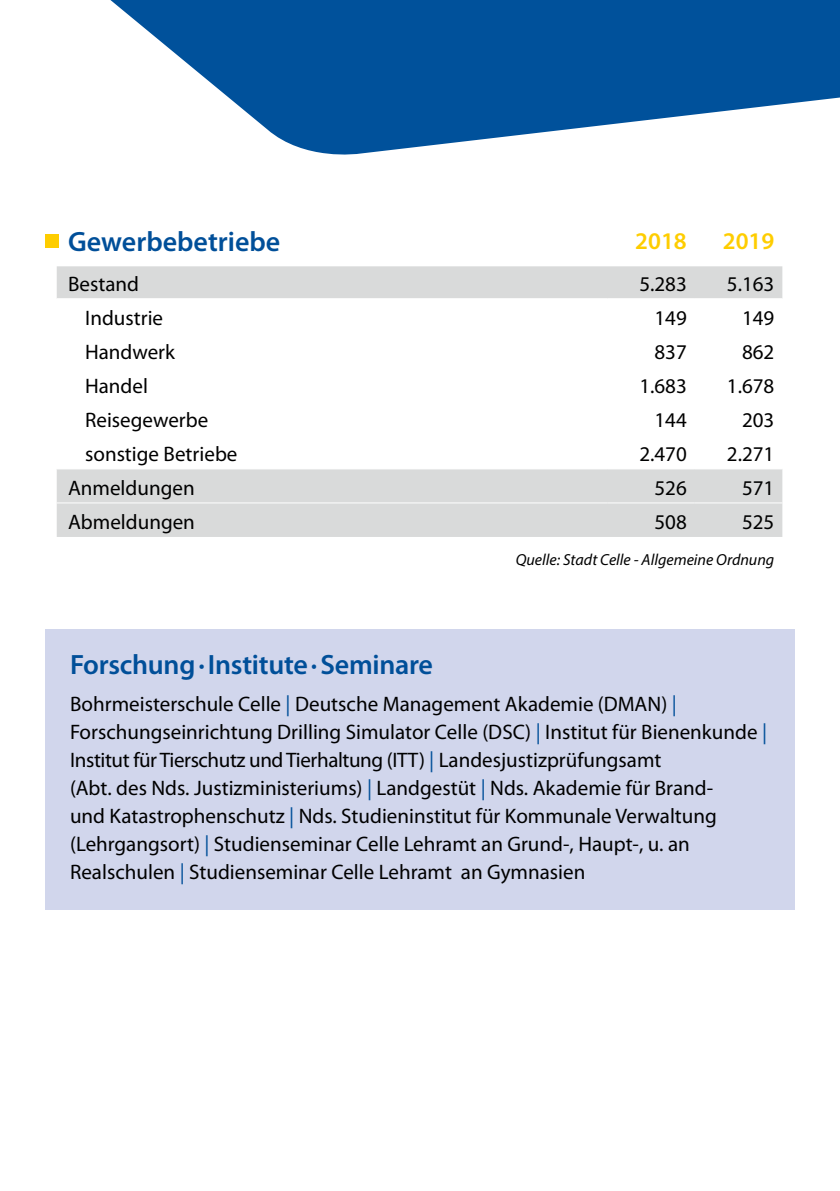
<style>
.page{position:relative;width:840px;height:1191px;background:#fff}
.page>*{position:absolute;margin:0;border:0;box-sizing:border-box;transform-origin:0 0}
.t1{font:600 28px "Myriad Pro";letter-spacing:-.01em;color:#004f99}
.t2{font:600 24px "Myriad Pro";color:#fecd00}
.t3{font:21px/28px "Myriad Pro";color:#000}
.t4{font:italic 16px "Myriad Pro";color:#000}
.s1{color:#004f99}
</style>
<div class="page">
<svg style="left:110px;top:0;width:729px;height:155px;fill:#00519b"></svg>
<div style="left:45px;top:629px;width:749px;height:281px;background:#d1d6ec"></div>
<div style="left:57px;top:266px;width:724px;height:271px;background:#d9dada"></div>
<svg style="left:57px;top:299px;width:724px;height:169px"></svg>
<hr style="left:57px;top:502px;width:550px;height:1px;background:#fff">
<hr style="left:607px;top:502px;width:87px;height:1px;background:#fff">
<hr style="left:694px;top:502px;width:87px;height:1px;background:#fff">
<svg style="left:57px;top:332px;width:724px;height:1px"></svg>
<svg style="left:57px;top:366px;width:724px;height:1px"></svg>
<svg style="left:57px;top:400px;width:724px;height:1px"></svg>
<svg style="left:57px;top:434px;width:724px;height:1px"></svg>
<hr style="left:57px;top:298px;width:550px;height:1px;background:#fff">
<hr style="left:607px;top:298px;width:87px;height:1px;background:#fff">
<hr style="left:694px;top:298px;width:87px;height:1px;background:#fff">
<hr style="left:57px;top:468px;width:550px;height:1px;background:#fff">
<hr style="left:607px;top:468px;width:87px;height:1px;background:#fff">
<hr style="left:694px;top:468px;width:87px;height:1px;background:#fff">
<div style="left:45px;top:234px;width:14px;height:14px;background:#fecd00"></div>
<h1 class="t1" style="left:68px;top:223px;width:214px">Gewerbebetriebe</h1>
<p class="t2" style="left:635px;top:226px;width:53px">2018</p>
<p class="t2" style="left:722px;top:226px;width:53px">2019</p>
<p class="t3" style="left:68px;top:269px;width:72px">Bestand</p>
<p class="t3" style="left:639px;top:269px;width:49px">5.283</p>
<p class="t3" style="left:726px;top:269px;width:49px">5.163</p>
<p class="t3" style="left:85px;top:303px;width:79px">Industrie</p>
<p class="t3" style="left:654px;top:303px;width:34px">149</p>
<p class="t3" style="left:741px;top:303px;width:34px">149</p>
<p class="t3" style="left:85px;top:337px;width:91px">Handwerk</p>
<p class="t3" style="left:654px;top:337px;width:34px">837</p>
<p class="t3" style="left:741px;top:337px;width:34px">862</p>
<p class="t3" style="left:85px;top:371px;width:64px">Handel</p>
<p class="t3" style="left:639px;top:371px;width:49px">1.683</p>
<p class="t3" style="left:726px;top:371px;width:49px">1.678</p>
<p class="t3" style="left:85px;top:405px;width:125px">Reisegewerbe</p>
<p class="t3" style="left:654px;top:405px;width:34px">144</p>
<p class="t3" style="left:741px;top:405px;width:34px">203</p>
<p class="t3" style="left:85px;top:439px;width:154px">sonstige Betriebe</p>
<p class="t3" style="left:639px;top:439px;width:49px">2.470</p>
<p class="t3" style="left:726px;top:439px;width:49px">2.271</p>
<p class="t3" style="left:68px;top:473px;width:128px">Anmeldungen</p>
<p class="t3" style="left:654px;top:473px;width:34px">526</p>
<p class="t3" style="left:741px;top:473px;width:34px">571</p>
<p class="t3" style="left:68px;top:507px;width:128px">Abmeldungen</p>
<p class="t3" style="left:654px;top:507px;width:34px">508</p>
<p class="t3" style="left:741px;top:507px;width:34px">525</p>
<p class="t4" style="left:515px;top:549px;width:260px">Quelle: Stadt Celle - Allgemeine Ordnung</p>
<h1 class="t1" style="left:70px;top:646px;width:364px">Forschung·Institute·Seminare</h1>
<p class="t3" style="left:70px;top:689px;width:698px">Bohrmeisterschule Celle <span class="s1">|</span> Deutsche Management Akademie (DMAN) <span class="s1">| </span>Forschungseinrichtung Drilling Simulator Celle (DSC) <span class="s1">|</span> Institut für Bienenkunde <span class="s1">| </span>Institut für Tierschutz und Tierhaltung (ITT) <span class="s1">|</span> Landesjustizprüfungsamt<br>(Abt. des Nds. Justizministeriums) <span class="s1">|</span> Landgestüt <span class="s1">|</span> Nds. Akademie für Brand-<br>und Katastrophenschutz <span class="s1">|</span> Nds. Studieninstitut für Kommunale Verwaltung (Lehrgangsort) <span class="s1">|</span> Studienseminar Celle Lehramt an Grund-, Haupt-, u. an Realschulen <span class="s1">|</span> Studienseminar Celle Lehramt an Gymnasien</p>
</div>
